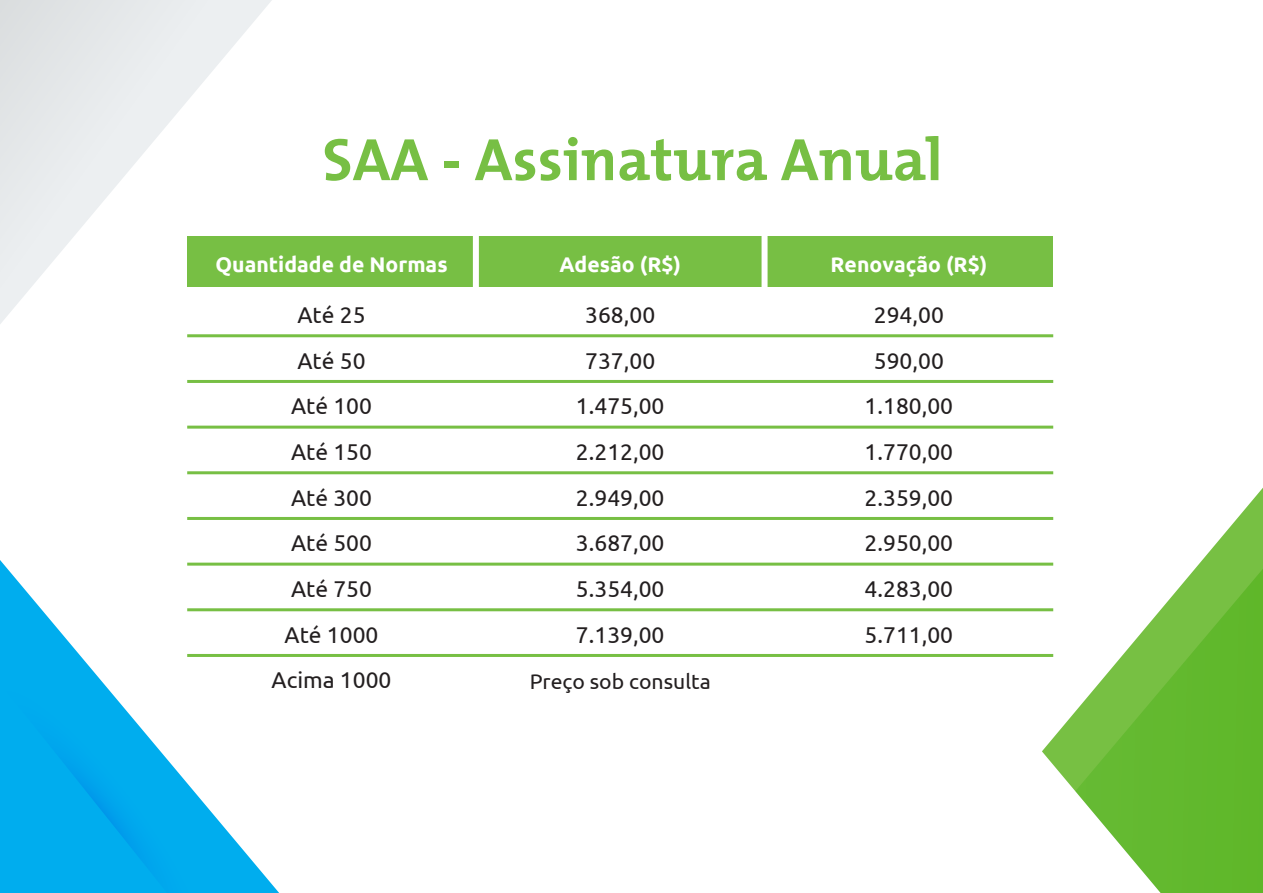
<style>
.page{position:relative;width:1263px;height:893px;background:#fff}
.page>*{position:absolute;margin:0;border:0;box-sizing:border-box;transform-origin:0 0}
.t1{font:700 60.3px "T Mix";color:#77bf44}
.t2{font:22.8px/45.6px "Ubuntu";color:#231f20;text-align:center}
.t3{font:700 21.15px "Ubuntu";color:#fff}
.t4{font:21.15px "Ubuntu";color:#231f20}
</style>
<div class="page">
<hr style="left:187px;top:334px;width:866px;height:3px;background:#77bf44">
<hr style="left:187px;top:380px;width:866px;height:3px;background:#77bf44">
<hr style="left:187px;top:426px;width:866px;height:3px;background:#77bf44">
<hr style="left:187px;top:471px;width:866px;height:3px;background:#77bf44">
<hr style="left:187px;top:517px;width:866px;height:3px;background:#77bf44">
<hr style="left:187px;top:563px;width:866px;height:3px;background:#77bf44">
<hr style="left:187px;top:608px;width:866px;height:3px;background:#77bf44">
<hr style="left:187px;top:654px;width:866px;height:3px;background:#77bf44">
<div style="left:187px;top:237px;width:289px;height:50px;background:#77bf44"></div>
<div style="left:476px;top:237px;width:288px;height:50px;background:#77bf44"></div>
<div style="left:764px;top:237px;width:289px;height:50px;background:#77bf44"></div>
<svg style="left:0;top:0;width:272px;height:324px"></svg>
<svg style="left:0;top:560px;width:279px;height:333px"></svg>
<svg style="left:0;top:643px;width:237px;height:250px"></svg>
<svg style="left:1042px;top:517px;width:33px;height:274px"></svg>
<svg style="left:1075px;top:488px;width:188px;height:405px"></svg>
<div style="left:473px;top:229px;width:6px;height:76px;background:#fff"></div>
<div style="left:761px;top:227px;width:6px;height:78px;background:#fff"></div>
<h1 class="t1" style="left:322px;top:109px;width:622px">SAA - Assinatura Anual</h1>
<p class="t3" style="left:215px;top:251px;width:234px">Quantidade de Normas</p>
<p class="t3" style="left:559px;top:251px;width:123px">Adesão (R$)</p>
<p class="t3" style="left:830px;top:251px;width:158px">Renovação (R$)</p>
<p class="t2" style="left:272px;top:291px;width:121px">Até 25<br>Até 50<br>Até 100<br>Até 150<br>Até 300<br>Até 500<br>Até 750<br>Até 1000<br>Acima 1000</p>
<p class="t2" style="left:576px;top:291px;width:90px">368,00<br>737,00<br>1.475,00<br>2.212,00<br>2.949,00<br>3.687,00<br>5.354,00<br>7.139,00</p>
<p class="t2" style="left:865px;top:291px;width:90px">294,00<br>590,00<br>1.180,00<br>1.770,00<br>2.359,00<br>2.950,00<br>4.283,00<br>5.711,00</p>
<p class="t4" style="left:530px;top:668px;width:183px">Preço sob consulta</p>
</div>
